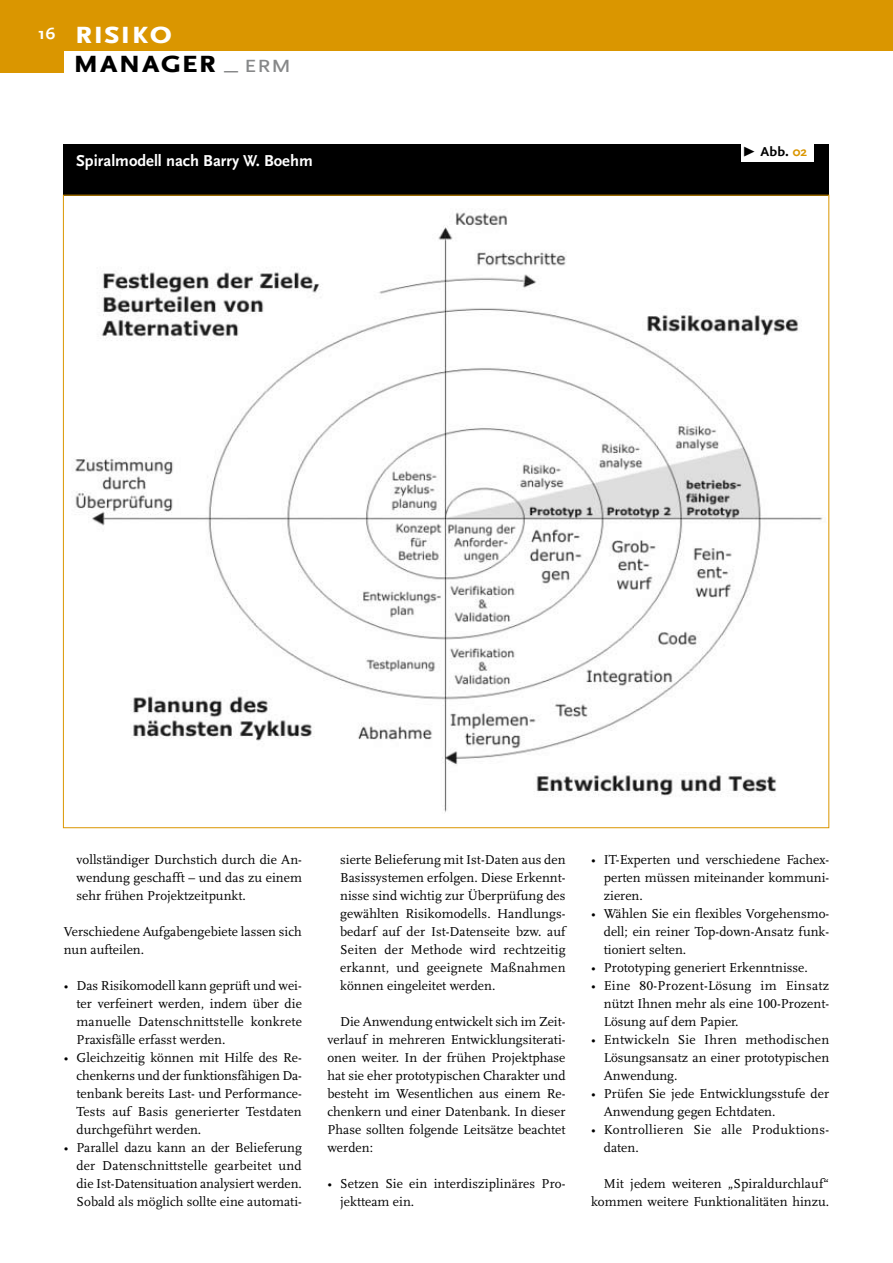
<style>
.page{position:relative;width:893px;height:1263px;background:#fff}
.page>*{position:absolute;margin:0;border:0;box-sizing:border-box;transform-origin:0 0}
.t1{font:700 33px/29.2px "Scala Sans Caps";letter-spacing:-.015em;color:#000;scale:1.1 1}
._40_box_head{font:700 16.5px "Scala Sans";color:#fff}
._40_box_head-2{font:700 16.5px "Scala Sans";color:#fff;scale:1.1 1}
._05_copy_einzug_ganz{font:13.5px/18px "Scala LF";color:#000;text-align:justify}
._05_copy_einzug{font:13.5px/18px "Scala LF";color:#000;text-align:justify}
._05_copy{font:13.5px/18px "Scala LF";color:#000}
._05_copy_einzug_ganz-2{font:13.5px/18px "Scala LF";letter-spacing:.025em;color:#000}
.t2{font:700 13.5px "Scala Sans";color:#000;scale:1.1 1}
.s1{color:#fff}
.s2{font-weight:400;font-size:25.5px;color:#878889}
.s3{font-size:15px}
.s4{color:#da9600}
</style>
<div class="page">
<div style="left:0;top:0;width:893px;height:51px;background:#da9600"></div>
<div style="left:0;top:0;width:64px;height:72px;background:#da9600"></div>
<div style="left:63px;top:145px;width:766px;height:51px;background:#000"></div>
<div style="left:741px;top:145px;width:73px;height:17px;background:#fff"></div>
<img style="left:74px;top:212px;width:749px;height:601px">
<p class="_40_box_head-2" style="left:38px;top:24px;width:17px">16</p>
<h1 class="t1" style="left:72px;top:18px;width:201px"><span class="s1">risiko </span>manager <span class="s2">_ erm</span></h1>
<p class="_40_box_head" style="left:76px;top:152px;width:238px">Spiralmodell nach Barry W. Boehm</p>
<p class="t2" style="left:741px;top:144px;width:61px">Ω Abb<span class="s3">.</span> <span class="s4">02</span></p>
<p class="_05_copy_einzug_ganz" style="left:77px;top:851px;width:227px">vollständiger Durchstich durch die An&shy;wendung geschafft – und das zu einem sehr frühen Projektzeitpunkt.</p>
<p class="_05_copy" style="left:64px;top:923px;width:240px">Verschiedene Aufgabengebiete lassen sich nun aufteilen.</p>
<p class="_05_copy_einzug_ganz" style="left:77px;top:977px;width:227px">Das Risikomodell kann geprüft und wei&shy;ter verfeinert werden, indem über die manuelle Datenschnittstelle konkrete Praxisfälle erfasst werden.</p>
<p class="_05_copy_einzug_ganz" style="left:77px;top:1049px;width:227px">Gleichzeitig können mit Hilfe des Re&shy;chenkerns und der funktionsfähigen Da&shy;tenbank bereits Last- und Performance-Tests auf Basis generierter Testdaten durchgeführt werden.</p>
<p class="_05_copy_einzug_ganz" style="left:77px;top:1139px;width:227px">Parallel dazu kann an der Belieferung der Datenschnittstelle gearbeitet und die Ist-Datensituation analysiert werden.<br>Sobald als möglich sollte eine automati-</p>
<p class="_05_copy_einzug_ganz" style="left:64px;top:977px;width:6px">•</p>
<p class="_05_copy_einzug_ganz" style="left:64px;top:1049px;width:6px">•</p>
<p class="_05_copy_einzug_ganz" style="left:64px;top:1139px;width:6px">•</p>
<p class="_05_copy_einzug_ganz" style="left:340px;top:851px;width:227px">sierte Belieferung mit Ist-Daten aus den Basissystemen erfolgen. Diese Erkennt&shy;nisse sind wichtig zur Überprüfung des gewählten Risikomodells. Handlungs&shy;bedarf auf der Ist-Datenseite bzw. auf Seiten der Methode wird rechtzeitig erkannt, und geeignete Maßnahmen können eingeleitet werden.</p>
<p class="_05_copy_einzug" style="left:327px;top:1013px;width:240px;text-indent:13px">Die Anwendung entwickelt sich im Zeit&shy;verlauf in mehreren Entwicklungsiterati&shy;onen weiter. In der frühen Projektphase hat sie eher prototypischen Charakter und besteht im Wesentlichen aus einem Re&shy;chenkern und einer Datenbank. In dieser Phase sollten folgende Leitsätze beachtet werden:</p>
<p class="_05_copy_einzug_ganz" style="left:340px;top:1175px;width:227px">Setzen Sie ein interdisziplinäres Pro&shy;jektteam ein.</p>
<p class="_05_copy_einzug_ganz" style="left:327px;top:1175px;width:6px">•</p>
<p class="_05_copy_einzug_ganz" style="left:604px;top:851px;width:227px">IT-Experten und verschiedene Fachex&shy;perten müssen miteinander kommuni&shy;zieren.</p>
<p class="_05_copy_einzug_ganz" style="left:604px;top:905px;width:227px">Wählen Sie ein flexibles Vorgehensmo&shy;dell; ein reiner Top-down-Ansatz funk&shy;tioniert selten.</p>
<p class="_05_copy_einzug_ganz" style="left:604px;top:959px;width:206px">Prototyping generiert Erkenntnisse.</p>
<p class="_05_copy_einzug_ganz" style="left:604px;top:977px;width:227px">Eine 80-Prozent-Lösung im Einsatz nützt Ihnen mehr als eine 100-Prozent-Lösung auf dem Papier.</p>
<p class="_05_copy_einzug_ganz" style="left:604px;top:1031px;width:227px">Entwickeln Sie Ihren methodischen Lösungsansatz an einer prototypischen Anwendung.</p>
<p class="_05_copy_einzug_ganz" style="left:604px;top:1085px;width:227px">Prüfen Sie jede Entwicklungsstufe der<br>Anwendung gegen Echtdaten.</p>
<p class="_05_copy_einzug_ganz-2" style="left:604px;top:1121px;width:227px">Kontrollieren Sie alle Produktions&shy;daten.</p>
<p class="_05_copy_einzug" style="left:591px;top:1175px;width:240px;text-align:right">Mit jedem weiteren „Spiraldurchlauf“ kommen weitere Funktionalitäten hinzu.</p>
<p class="_05_copy_einzug_ganz" style="left:591px;top:851px;width:6px">•</p>
<p class="_05_copy_einzug_ganz" style="left:591px;top:905px;width:6px">•</p>
<p class="_05_copy_einzug_ganz" style="left:591px;top:959px;width:6px">• •</p>
<p class="_05_copy_einzug_ganz" style="left:591px;top:1031px;width:6px">•</p>
<p class="_05_copy_einzug_ganz" style="left:591px;top:1085px;width:6px">•</p>
<p class="_05_copy_einzug_ganz" style="left:591px;top:1121px;width:6px">•</p>
</div>
